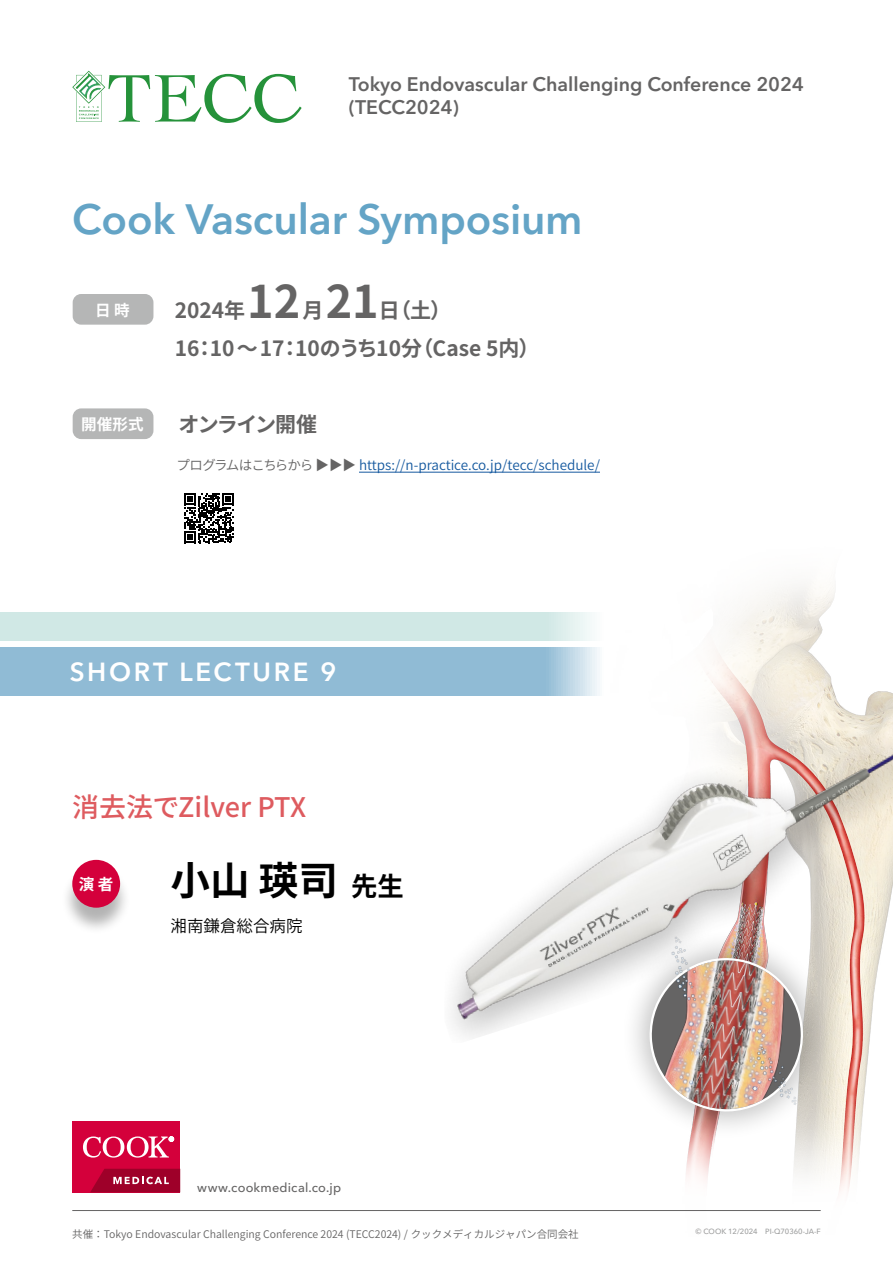
<style>
.page{position:relative;width:893px;height:1263px;background:#fff}
.page>*{position:absolute;margin:0;border:0;box-sizing:border-box;transform-origin:0 0}
.t1{font:600 42px "Avenir Next LT Pro";letter-spacing:-.005em;color:#64a4c6}
.t2{font:700 39.6px "Noto Sans CJ Kjp";color:#000}
.t3{font:500 27px "Noto Sans CJ Kjp";color:#de5b5f}
.t4{font:600 25.95px "Avenir Next LT Pro";letter-spacing:.1em;color:#fff}
.t5{font:700 21px/38px "Noto Sans CJ Kjp";color:#656464}
.t6{font:700 21px "Noto Sans CJ Kjp";letter-spacing:-.07em;color:#656464}
.t7{font:600 19.5px/23.4px "Avenir Next LT Pro";color:#656464}
.t8{font:600 16.5px "Noto Sans CJ Kjp";color:#000}
.t9{font:700 15.6px "Noto Sans CJ Kjp";color:#fff}
.t10{font:600 13.5px "Noto Sans CJ Kjp";letter-spacing:-.01em;color:#15599f}
.t11{font:500 12.75px "Avenir Next LT Pro";letter-spacing:.01em;color:#656464}
.t12{font:600 10.5px "Noto Sans CJ Kjp";color:#656464}
.t13{font:500 7.5px "Avenir Next LT Pro";color:#9fa0a0}
.s1{font-size:45px}
.s2{color:#656464}
.s3{font-size:26.4px}
</style>
<div class="page">
<hr style="left:72px;top:1210px;width:749px;height:1px;background:#656464">
<div style="left:72px;top:1121px;width:108px;height:71px;background:#d4003b"></div>
<svg style="left:90px;top:1169px;width:90px;height:23px"></svg>
<svg style="left:83px;top:1136px;width:91px;height:21px"></svg>
<div style="left:61px;top:864px;width:70px;height:71px;background:#000;opacity:.3"></div>
<div style="left:72px;top:860px;width:48px;height:48px;background:#d4003b;border-radius:50%"></div>
<div style="left:73px;top:294px;width:80px;height:31px;background:#b5b6b6;border-radius:9px"></div>
<div style="left:0;top:648px;width:604px;height:48px;background:#90bbd5"></div>
<div style="left:0;top:612px;width:604px;height:29px;background:#d0e8e5"></div>
<svg style="left:72px;top:71px;width:230px;height:52px"></svg>
<div style="left:73px;top:408px;width:80px;height:31px;background:#b5b6b6;border-radius:9px"></div>
<hr style="left:359px;top:472px;width:241px;height:1px;background:#15599f">
<svg style="left:184px;top:493px;width:50px;height:50px"></svg>
<img style="left:577px;top:584px;width:316px;height:627px">
<div style="left:620px;top:928px;width:212px;height:213px;background:#000;opacity:.23"></div>
<img style="left:649px;top:1043px;width:99px;height:70px">
<img style="left:748px;top:1043px;width:59px;height:71px">
<img style="left:451px;top:706px;width:442px;height:337px">
<h3 class="t7" style="left:349px;top:72px;width:457px">Tokyo Endovascular Challenging Conference 2024 (TECC2024)</h3>
<h1 class="t1" style="left:72px;top:194px;width:512px">Cook Vascular Symposium</h1>
<h3 class="t9" style="left:95px;top:301px;width:36px">日 時</h3>
<h3 class="t5" style="left:175px;top:292px;width:366px">2024年<span class="s1">12</span>月<span class="s1">21</span>日（土）<br>16：10〜17：10のうち10分（Case 5内）</h3>
<h3 class="t9" style="left:81px;top:415px;width:64px">開催形式</h3>
<h3 class="t6" style="left:179px;top:413px;width:140px">オンライン開催</h3>
<p class="t10" style="left:176px;top:458px;width:425px"><span class="s2">プログラムはこちらから ▶▶▶</span> https://n-practice.co.jp/tecc/schedule/</p>
<h3 class="t4" style="left:70px;top:656px;width:268px">SHORT LECTURE 9</h3>
<h3 class="t3" style="left:72px;top:792px;width:235px">消去法でZilver PTX</h3>
<h3 class="t9" style="left:79px;top:875px;width:36px">演 者</h3>
<h2 class="t2" style="left:171px;top:858px;width:235px">小山 瑛司 <span class="s3">先生</span></h2>
<h3 class="t8" style="left:171px;top:916px;width:133px">湘南鎌倉総合病院</h3>
<p class="t11" style="left:197px;top:1180px;width:145px">www.cookmedical.co.jp</p>
<p class="t12" style="left:72px;top:1228px;width:508px">共催：Tokyo Endovascular Challenging Conference 2024 (TECC2024) / クックメディカルジャパン合同会社</p>
<p class="t13" style="left:695px;top:1227px;width:127px">© COOK 12/2024 PI-Q70360-JA-F</p>
</div>
